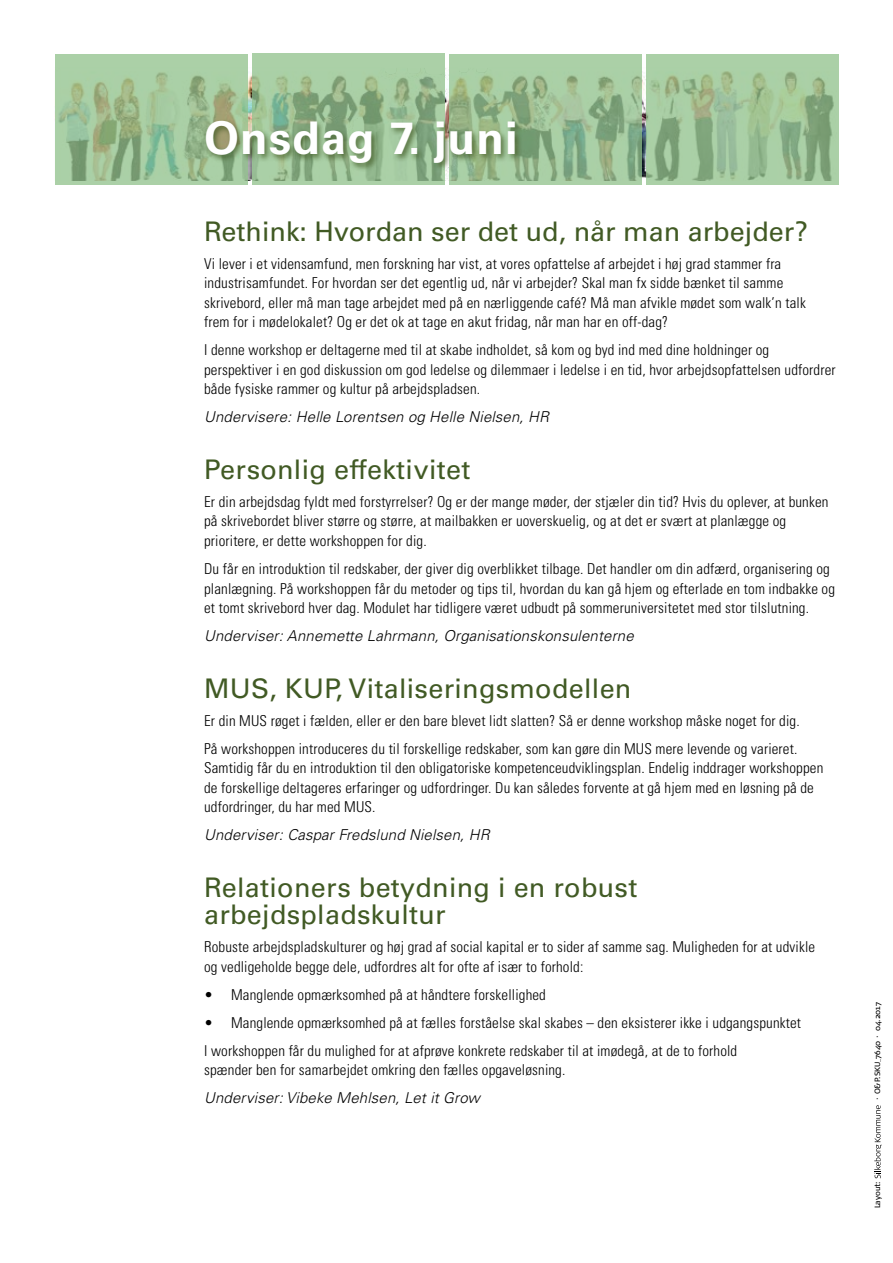
<style>
.page{position:relative;width:893px;height:1263px;background:#fff}
.page>*{position:absolute;margin:0;border:0;box-sizing:border-box;transform-origin:0 0}
.t1{font:700 45px "Univers LT Std";letter-spacing:.025em;color:#fff}
.t2{font:27px/27px "Univers LT Std";letter-spacing:.01em;color:#415a24}
.t3{font:300 condensed 15px/19.5px "Univers LT Std";letter-spacing:.01em;color:#000}
.t4{font:italic 300 15px "Univers LT Std";letter-spacing:.01em;color:#000}
.t5{font:7.65px "Signa Normal";letter-spacing:-.005em;color:#000}
</style>
<div class="page">
<svg style="left:874px;top:1105px;width:8px;height:73px"></svg>
<svg style="left:55px;top:54px;width:193px;height:131px;background:#a0c298"></svg>
<svg style="left:252px;top:53px;width:193px;height:132px;background:#9dc197"></svg>
<svg style="left:449px;top:54px;width:193px;height:131px;background:#9bbf95"></svg>
<svg style="left:646px;top:54px;width:193px;height:131px;background:#9dc197"></svg>
<div style="left:204px;top:119px;width:319px;height:53px;background:#415a24;opacity:.75"></div>
<h1 class="t1" style="left:204px;top:112px;width:315px">Onsdag 7. juni</h1>
<h2 class="t2" style="left:204px;top:218px;width:605px">Rethink: Hvordan ser det ud, når man arbejder?</h2>
<p class="t3" style="left:204px;top:254px;width:603px">Vi lever i et vidensamfund, men forskning har vist, at vores opfattelse af arbejdet i høj grad stammer fra industrisamfundet. For hvordan ser det egentlig ud, når vi arbejder? Skal man fx sidde bænket til samme skrivebord, eller må man tage arbejdet med på en nærliggende café? Må man afvikle mødet som walk’n talk frem for i mødelokalet? Og er det ok at tage en akut fridag, når man har en off-dag?</p>
<p class="t3" style="left:204px;top:340px;width:633px">I denne workshop er deltagerne med til at skabe indholdet, så kom og byd ind med dine holdninger og perspektiver i en god diskussion om god ledelse og dilemmaer i ledelse i en tid, hvor arbejdsopfattelsen udfordrer både fysiske rammer og kultur på arbejdspladsen.</p>
<p class="t4" style="left:204px;top:408px;width:347px">Undervisere: Helle Lorentsen og Helle Nielsen, HR</p>
<h2 class="t2" style="left:204px;top:456px;width:268px">Personlig effektivitet</h2>
<p class="t3" style="left:204px;top:492px;width:626px">Er din arbejdsdag fyldt med forstyrrelser? Og er der mange møder, der stjæler din tid? Hvis du oplever, at bunken på skrivebordet bliver større og større, at mailbakken er uoverskuelig, og at det er svært at planlægge og prioritere, er dette workshoppen for dig.</p>
<p class="t3" style="left:204px;top:559px;width:632px">Du får en introduktion til redskaber, der giver dig overblikket tilbage. Det handler om din adfærd, organisering og planlægning. På workshoppen får du metoder og tips til, hvordan du kan gå hjem og efterlade en tom indbakke og et tomt skrivebord hver dag. Modulet har tidligere været udbudt på sommeruniversitetet med stor tilslutning.</p>
<p class="t4" style="left:204px;top:627px;width:431px">Underviser: Annemette Lahrmann, Organisationskonsulenterne</p>
<h2 class="t2" style="left:204px;top:675px;width:429px">MUS, KUP, Vitaliseringsmodellen</h2>
<p class="t3" style="left:204px;top:706px;width:597px;line-height:28px">Er din MUS røget i fælden, eller er den bare blevet lidt slatten? Så er denne workshop måske noget for dig.<br>På workshoppen introduceres du til forskellige redskaber, som kan gøre din MUS mere levende og varieret.</p>
<p class="t3" style="left:204px;top:758px;width:621px">Samtidig får du en introduktion til den obligatoriske kompetenceudviklingsplan. Endelig inddrager workshoppen de forskellige deltageres erfaringer og udfordringer. Du kan således forvente at gå hjem med en løsning på de udfordringer, du har med MUS.</p>
<p class="t4" style="left:204px;top:826px;width:287px">Underviser: Caspar Fredslund Nielsen, HR</p>
<h2 class="t2" style="left:204px;top:874px;width:435px">Relationers betydning i en robust arbejdspladskultur</h2>
<p class="t3" style="left:204px;top:937px;width:613px">Robuste arbejdspladskulturer og høj grad af social kapital er to sider af samme sag. Muligheden for at udvikle og vedligeholde begge dele, udfordres alt for ofte af især to forhold:</p>
<p class="t3" style="left:204px;top:984px;width:343px">• Manglende opmærksomhed på at håndtere forskellighed</p>
<p class="t3" style="left:204px;top:1008px;width:598px;line-height:28px">• Manglende opmærksomhed på at fælles forståelse skal skabes – den eksisterer ikke i udgangspunktet<br>I workshoppen får du mulighed for at afprøve konkrete redskaber til at imødegå, at de to forhold</p>
<p class="t3" style="left:204px;top:1060px;width:363px">spænder ben for samarbejdet omkring den fælles opgaveløsning.</p>
<p class="t4" style="left:204px;top:1089px;width:278px">Underviser: Vibeke Mehlsen, Let it Grow</p>
<p class="t5" style="left:873px;top:1101px;width:100px;rotate:-90deg">· O&amp;P.SKU_7640 · 04.2017</p>
<p class="t5" style="left:873px;top:1208px;width:28px;rotate:-90deg">Layout:</p>
</div>
